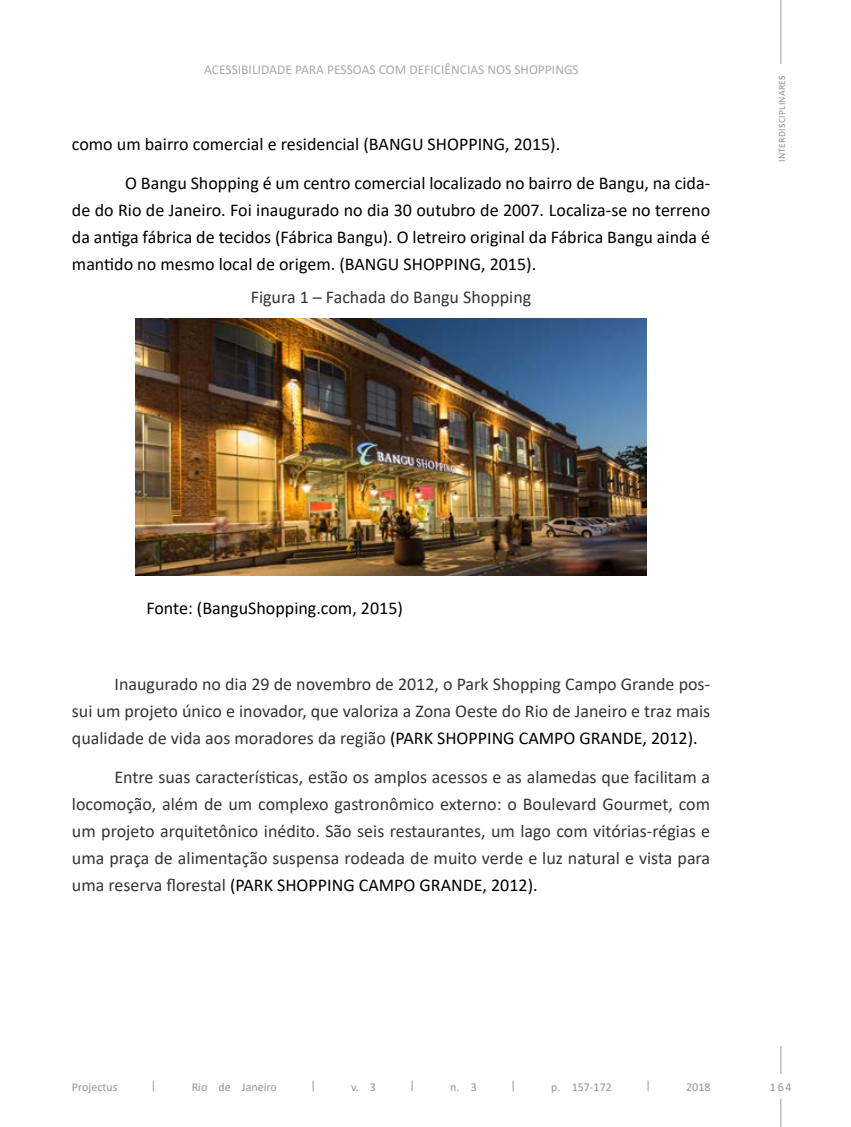
<style>
.page{position:relative;width:851px;height:1127px;background:#fff}
.page>*{position:absolute;margin:0;border:0;box-sizing:border-box;transform-origin:0 0}
.t1{font:18px/27px "Calibri";color:#363435;text-align:justify}
.t2{font:18px/27px "Calibri";color:#000}
.t3{font:13.5px "Calibri";color:#a7a9ac}
.t4{font:12px "Calibri";color:#939598}
.t5{font:9.75px "Calibri";letter-spacing:.03em;color:#939598}
.s1{color:#000}
</style>
<div class="page">
<hr style="left:779px;top:1046px;width:2px;height:81px;background:#bcbec0">
<div style="left:757px;top:1074px;width:47px;height:24px;background:#fff"></div>
<hr style="left:779px;top:0;width:2px;height:157px;background:#bcbec0">
<div style="left:777px;top:64px;width:8px;height:109px;background:#fff"></div>
<img style="left:136px;top:319px;width:510px;height:256px">
<p class="t3" style="left:204px;top:60px;width:376px">ACESSIBILIDADE PARA PESSOAS COM DEFICIÊNCIAS NOS SHOPPINGS</p>
<p class="t2" style="left:125px;top:124px;width:586px;line-height:39px;text-indent:-53px">como um bairro comercial e residencial (BANGU SHOPPING, 2015).<br>O Bangu Shopping é um centro comercial localizado no bairro de Bangu, na cida-</p>
<p class="t2" style="left:72px;top:196px;width:639px;text-align:justify">de do Rio de Janeiro. Foi inaugurado no dia 30 outubro de 2007. Localiza-se no terreno da antiga fábrica de tecidos (Fábrica Bangu). O letreiro original da Fábrica Bangu ainda é mantido no mesmo local de origem. (BANGU SHOPPING, 2015).</p>
<p class="t1" style="left:251px;top:283px;width:282px">Figura 1 – Fachada do Bangu Shopping</p>
<p class="t5" style="left:775px;top:162px;width:88px;rotate:-90deg">INTERDISCIPLINARES</p>
<p class="t2" style="left:146px;top:594px;width:258px">Fonte: (BanguShopping.com, 2015)</p>
<p class="t1" style="left:72px;top:670px;width:639px;text-indent:43px">Inaugurado no dia 29 de novembro de 2012, o Park Shopping Campo Grande pos&shy;sui um projeto único e inovador, que valoriza a Zona Oeste do Rio de Janeiro e traz mais qualidade de vida aos moradores da região <span class="s1">(PARK SHOPPING CAMPO GRANDE, 2012).</span></p>
<p class="t1" style="left:72px;top:763px;width:639px;text-indent:43px">Entre suas características, estão os amplos acessos e as alamedas que facilitam a locomoção, além de um complexo gastronômico externo: o Boulevard Gourmet, com um projeto arquitetônico inédito. São seis restaurantes, um lago com vitórias-régias e uma praça de alimentação suspensa rodeada de muito verde e luz natural e vista para uma reserva florestal <span class="s1">(PARK SHOPPING CAMPO GRANDE, 2012).</span></p>
<p class="t4" style="left:72px;top:1078px;width:47px">Projectus</p>
<p class="t4" style="left:151px;top:1077px;width:7px">|</p>
<p class="t4" style="left:192px;top:1078px;width:87px">Rio de Janeiro</p>
<p class="t4" style="left:310px;top:1077px;width:7px">|</p>
<p class="t4" style="left:351px;top:1078px;width:26px">v. 3</p>
<p class="t4" style="left:409px;top:1077px;width:7px">|</p>
<p class="t4" style="left:450px;top:1078px;width:28px">n. 3</p>
<p class="t4" style="left:510px;top:1077px;width:7px">|</p>
<p class="t4" style="left:551px;top:1078px;width:62px">p. 157-172</p>
<p class="t4" style="left:645px;top:1077px;width:7px">|</p>
<p class="t4" style="left:686px;top:1078px;width:26px">2018</p>
<p class="t4" style="left:769px;top:1078px;width:23px">164</p>
</div>
